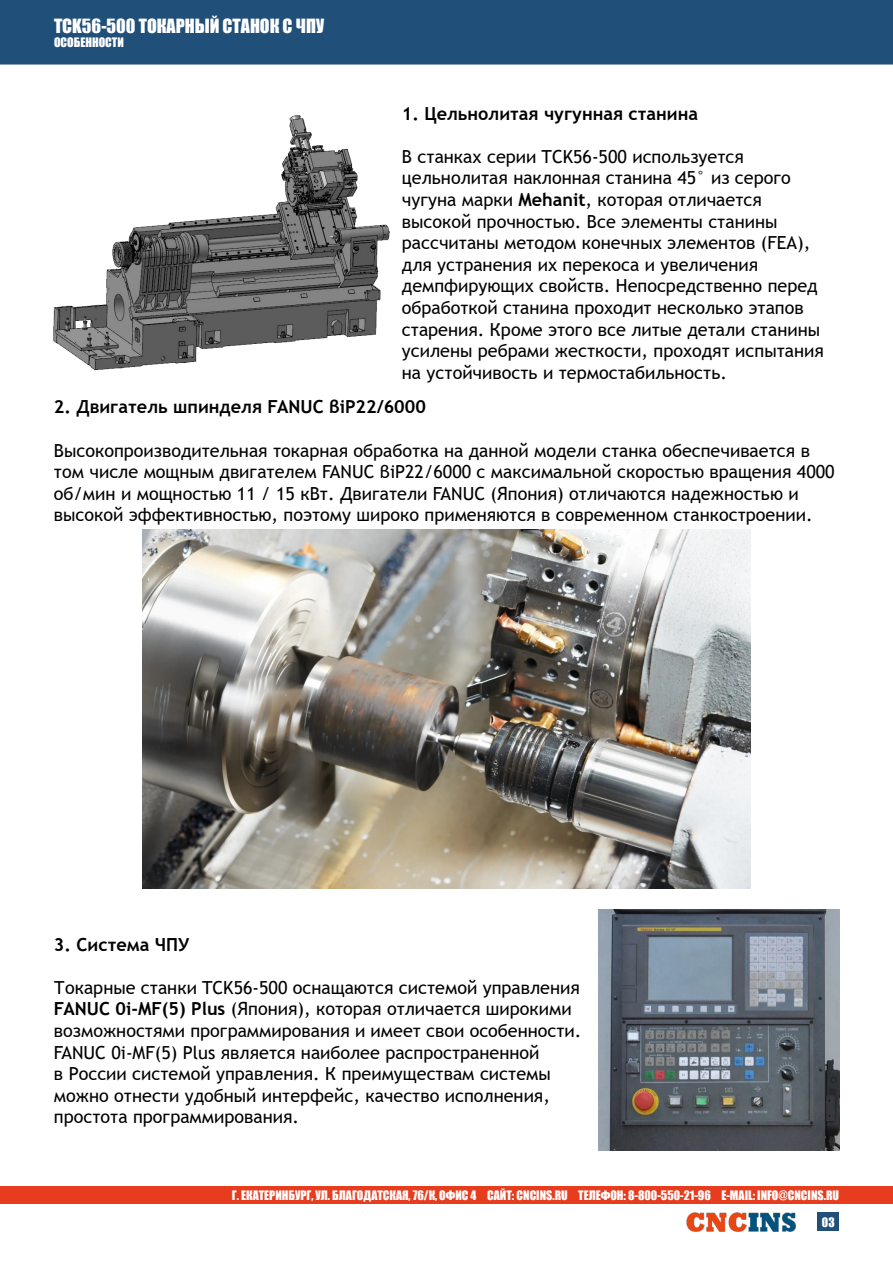
<style>
.page{position:relative;width:893px;height:1263px;background:#fff}
.page>*{position:absolute;margin:0;border:0;box-sizing:border-box;transform-origin:0 0}
.t1{font:18px/21.6px "Trebuchet MS";color:#000}
.t2{font:700 18px "Trebuchet MS";color:#000}
.t3{font:18px "Impact";color:#fff}
.t4{font:12px "Impact";color:#fff}
.s1{font-weight:700}
</style>
<div class="page">
<div style="left:0;top:0;width:893px;height:65px;background:#204f79;border:2px solid #204f79"></div>
<div style="left:0;top:1187px;width:893px;height:17px;background:#e73c1e"></div>
<div style="left:818px;top:1213px;width:21px;height:18px;background:#204f79"></div>
<img style="left:686px;top:1213px;width:109px;height:18px">
<img style="left:143px;top:530px;width:607px;height:358px">
<img style="left:54px;top:116px;width:336px;height:254px">
<img style="left:598px;top:910px;width:241px;height:241px">
<p class="t3" style="left:54px;top:12px;width:272px">TCK56-500 ТОКАРНЫЙ СТАНОК С ЧПУ</p>
<p class="t4" style="left:54px;top:33px;width:71px">ОСОБЕННОСТИ</p>
<p class="t2" style="left:402px;top:102px;width:298px">1. Цельнолитая чугунная станина</p>
<p class="t1" style="left:402px;top:145px;width:423px">В станках серии TCK56-500 используется цельнолитая наклонная станина 45° из серого чугуна марки <span class="s1">Mehanit</span>, которая отличается высокой прочностью. Все элементы станины рассчитаны методом конечных элементов (FEA), для устранения их перекоса и увеличения демпфирующих свойств. Непосредственно перед обработкой станина проходит несколько этапов старения. Кроме этого все литые детали станины усилены ребрами жесткости, проходят испытания на устойчивость и термостабильность.</p>
<p class="t2" style="left:54px;top:396px;width:373px">2. Двигатель шпинделя FANUC βiP22/6000</p>
<p class="t1" style="left:54px;top:439px;width:782px">Высокопроизводительная токарная обработка на данной модели станка обеспечивается в том числе мощным двигателем FANUC βiP22/6000 с максимальной скоростью вращения 4000 об/мин и мощностью 11 / 15 кВт. Двигатели FANUC (Япония) отличаются надежностью и высокой эффективностью, поэтому широко применяются в современном станкостроении.</p>
<p class="t2" style="left:54px;top:933px;width:137px">3. Система ЧПУ</p>
<p class="t1" style="left:54px;top:976px;width:529px">Токарные станки TCK56-500 оснащаются системой управления <span class="s1">FANUC 0i-MF(5) Plus</span> (Япония), которая отличается широкими возможностями программирования и имеет свои особенности.<br>FANUC 0i-MF(5) Plus является наиболее распространенной<br>в России системой управления. К преимуществам системы можно отнести удобный интерфейс, качество исполнения, простота программирования.</p>
<p class="t4" style="left:232px;top:1186px;width:608px">Г. ЕКАТЕРИНБУРГ, УЛ. БЛАГОДАТСКАЯ, 76/К, ОФИС 4 САЙТ: CNCINS.RU ТЕЛЕФОН: 8-800-550-21-96 E-MAIL: INFO@CNCINS.RU</p>
<p class="t4" style="left:822px;top:1212px;width:14px">03</p>
</div>
